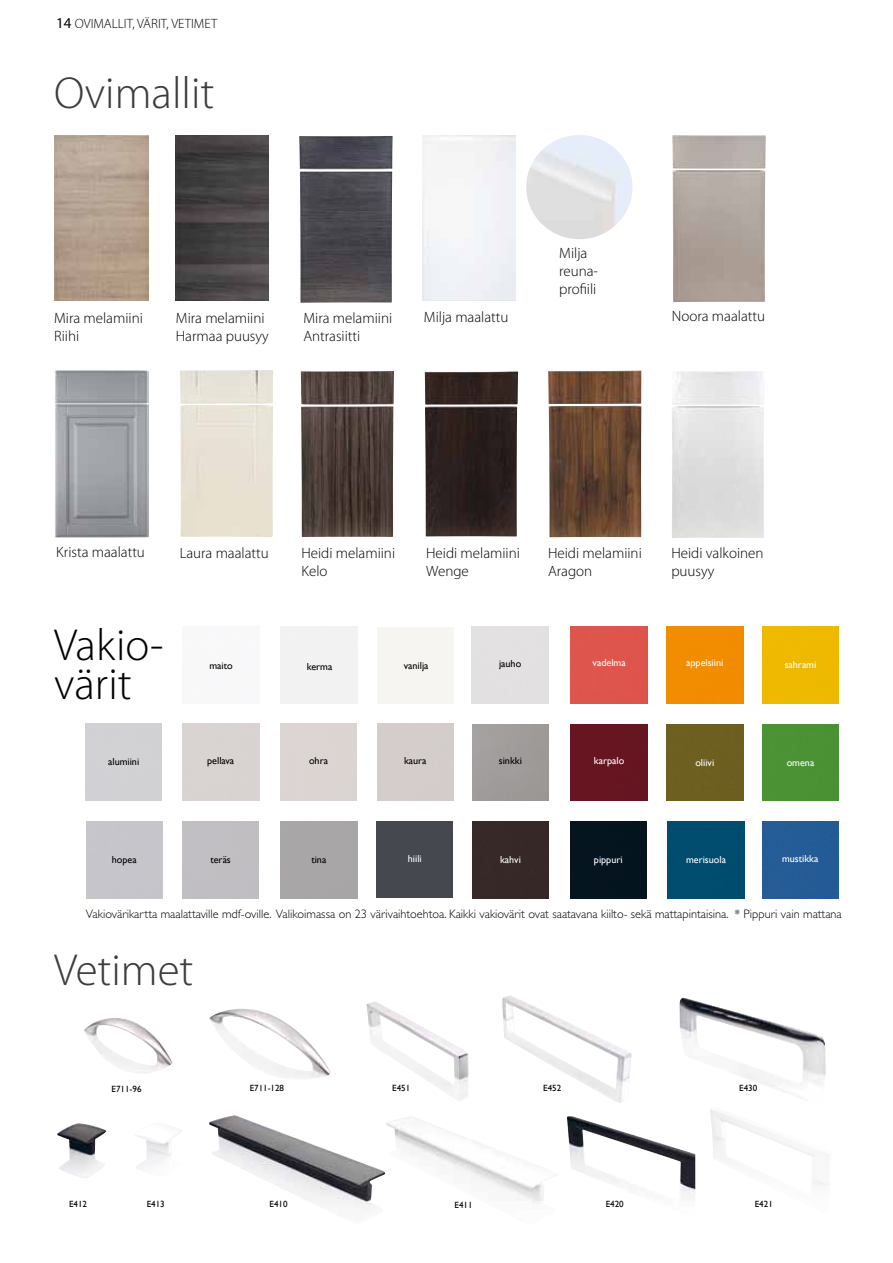
<style>
.page{position:relative;width:893px;height:1263px;background:#fff}
.page>*{position:absolute;margin:0;border:0;box-sizing:border-box;transform-origin:0 0}
.t1{font:300 45px "Myriad Pro";color:#3c3c3b}
.t2{font:300 45px/39px "Myriad Pro";color:#000}
.t3{font:300 15px/18px "Myriad Pro";color:#000}
.t4{font:300 13.5px "Myriad Pro";color:#000}
.t5{font:300 12.3px "Gill Sans";color:#000}
.t6{font:10.2px "Gill Sans";color:#fff}
.t7{font:10.2px "Gill Sans";color:#000}
.t8{font:9px "Gill Sans";color:#000}
.s1{font-weight:400;font-size:15px}
</style>
<div class="page">
<div style="left:667px;top:626px;width:76px;height:77px;background:#f28c00"></div>
<div style="left:667px;top:724px;width:76px;height:77px;background:#6d5f20"></div>
<div style="left:472px;top:822px;width:77px;height:76px;background:#362827"></div>
<div style="left:762px;top:724px;width:77px;height:77px;background:#4a9234"></div>
<div style="left:668px;top:822px;width:76px;height:76px;background:#004d6f"></div>
<div style="left:570px;top:822px;width:77px;height:76px;background:#05141f"></div>
<div style="left:571px;top:626px;width:76px;height:77px;background:#de554d"></div>
<div style="left:762px;top:626px;width:77px;height:77px;background:#eeb900"></div>
<div style="left:762px;top:822px;width:76px;height:76px;background:#245c96"></div>
<div style="left:571px;top:724px;width:76px;height:77px;background:#661520"></div>
<div style="left:377px;top:822px;width:76px;height:76px;background:#46484f"></div>
<div style="left:377px;top:627px;width:77px;height:76px;background:#f7f5f1"></div>
<img style="left:566px;top:1116px;width:129px;height:80px">
<img style="left:679px;top:998px;width:147px;height:101px">
<img style="left:209px;top:1115px;width:348px;height:94px">
<img style="left:57px;top:1123px;width:49px;height:55px">
<img style="left:135px;top:1131px;width:47px;height:38px">
<img style="left:84px;top:1018px;width:89px;height:55px">
<img style="left:209px;top:1009px;width:122px;height:69px">
<img style="left:367px;top:1002px;width:102px;height:99px">
<img style="left:299px;top:136px;width:94px;height:167px">
<img style="left:672px;top:135px;width:94px;height:167px">
<img style="left:54px;top:370px;width:95px;height:167px">
<img style="left:301px;top:371px;width:93px;height:166px">
<img style="left:180px;top:370px;width:93px;height:167px">
<img style="left:425px;top:371px;width:93px;height:165px">
<img style="left:548px;top:370px;width:93px;height:167px">
<img style="left:526px;top:135px;width:106px;height:104px">
<img style="left:502px;top:995px;width:130px;height:108px">
<img style="left:710px;top:1109px;width:119px;height:77px">
<img style="left:175px;top:135px;width:94px;height:166px">
<p class="t4" style="left:56px;top:16px;width:163px"><span class="s1">14</span> OVIMALLIT, VÄRIT, VETIMET</p>
<h1 class="t1" style="left:54px;top:68px;width:162px">Ovimallit</h1>
<p class="t3" style="left:559px;top:244px;width:40px">Milja reuna&shy;profiili</p>
<p class="t3" style="left:54px;top:309px;width:90px">Mira melamiini<br>Riihi</p>
<p class="t3" style="left:176px;top:309px;width:95px">Mira melamiini<br>Harmaa puusyy</p>
<p class="t3" style="left:424px;top:309px;width:86px">Milja maalattu</p>
<p class="t3" style="left:672px;top:307px;width:95px">Noora maalattu</p>
<p class="t3" style="left:303px;top:309px;width:90px">Mira melamiini<br>Antrasiitti</p>
<p class="t3" style="left:56px;top:543px;width:90px">Krista maalattu</p>
<p class="t3" style="left:180px;top:544px;width:91px">Laura maalattu</p>
<p class="t3" style="left:301px;top:544px;width:95px">Heidi melamiini<br>Kelo</p>
<p class="t3" style="left:426px;top:544px;width:95px">Heidi melamiini<br>Wenge</p>
<p class="t3" style="left:548px;top:544px;width:95px">Heidi melamiini<br>Aragon</p>
<p class="t3" style="left:671px;top:544px;width:94px">Heidi valkoinen puusyy</p>
<h1 class="t2" style="left:54px;top:626px;width:111px">Vakio&shy;värit</h1>
<p class="t7" style="left:209px;top:660px;width:25px">maito</p>
<p class="t7" style="left:307px;top:661px;width:27px">kerma</p>
<p class="t7" style="left:404px;top:659px;width:26px">vanilja</p>
<p class="t7" style="left:499px;top:657px;width:24px">jauho</p>
<p class="t6" style="left:593px;top:657px;width:35px">vadelma</p>
<p class="t6" style="left:785px;top:658px;width:33px">sahrami</p>
<p class="t6" style="left:686px;top:657px;width:39px">appelsiini</p>
<p class="t7" style="left:108px;top:755px;width:33px">alumiini</p>
<p class="t7" style="left:207px;top:754px;width:29px">pellava</p>
<p class="t7" style="left:309px;top:754px;width:20px">ohra</p>
<p class="t7" style="left:404px;top:754px;width:24px">kaura</p>
<p class="t7" style="left:499px;top:755px;width:25px">sinkki</p>
<p class="t6" style="left:594px;top:755px;width:32px">karpalo</p>
<p class="t6" style="left:695px;top:756px;width:20px">oliivi</p>
<p class="t6" style="left:787px;top:756px;width:29px">omena</p>
<p class="t7" style="left:112px;top:853px;width:26px">hopea</p>
<p class="t7" style="left:210px;top:853px;width:22px">teräs</p>
<p class="t6" style="left:408px;top:852px;width:15px">hiili</p>
<p class="t7" style="left:311px;top:853px;width:16px">tina</p>
<p class="t6" style="left:500px;top:853px;width:22px">kahvi</p>
<p class="t6" style="left:594px;top:853px;width:30px">pippuri</p>
<p class="t6" style="left:686px;top:853px;width:41px">merisuola</p>
<p class="t6" style="left:782px;top:852px;width:38px">mustikka</p>
<p class="t5" style="left:86px;top:907px;width:757px">Vakiovärikartta maalattaville mdf-oville. Valikoimassa on 23 värivaihtoehtoa. Kaikki vakiovärit ovat saatavana kiilto- sekä mattapintaisina. * Pippuri vain mattana</p>
<h1 class="t1" style="left:54px;top:945px;width:141px">Vetimet</h1>
<p class="t8" style="left:112px;top:1083px;width:31px">E711-96</p>
<p class="t8" style="left:250px;top:1083px;width:36px">E711-128</p>
<p class="t8" style="left:392px;top:1083px;width:19px">E451</p>
<p class="t8" style="left:543px;top:1083px;width:19px">E452</p>
<p class="t8" style="left:739px;top:1083px;width:19px">E430</p>
<p class="t8" style="left:69px;top:1199px;width:19px">E412</p>
<p class="t8" style="left:147px;top:1198px;width:19px">E413</p>
<p class="t8" style="left:270px;top:1199px;width:19px">E410</p>
<p class="t8" style="left:455px;top:1199px;width:19px">E411</p>
<p class="t8" style="left:606px;top:1198px;width:19px">E420</p>
<p class="t8" style="left:755px;top:1199px;width:20px">E421</p>
</div>
